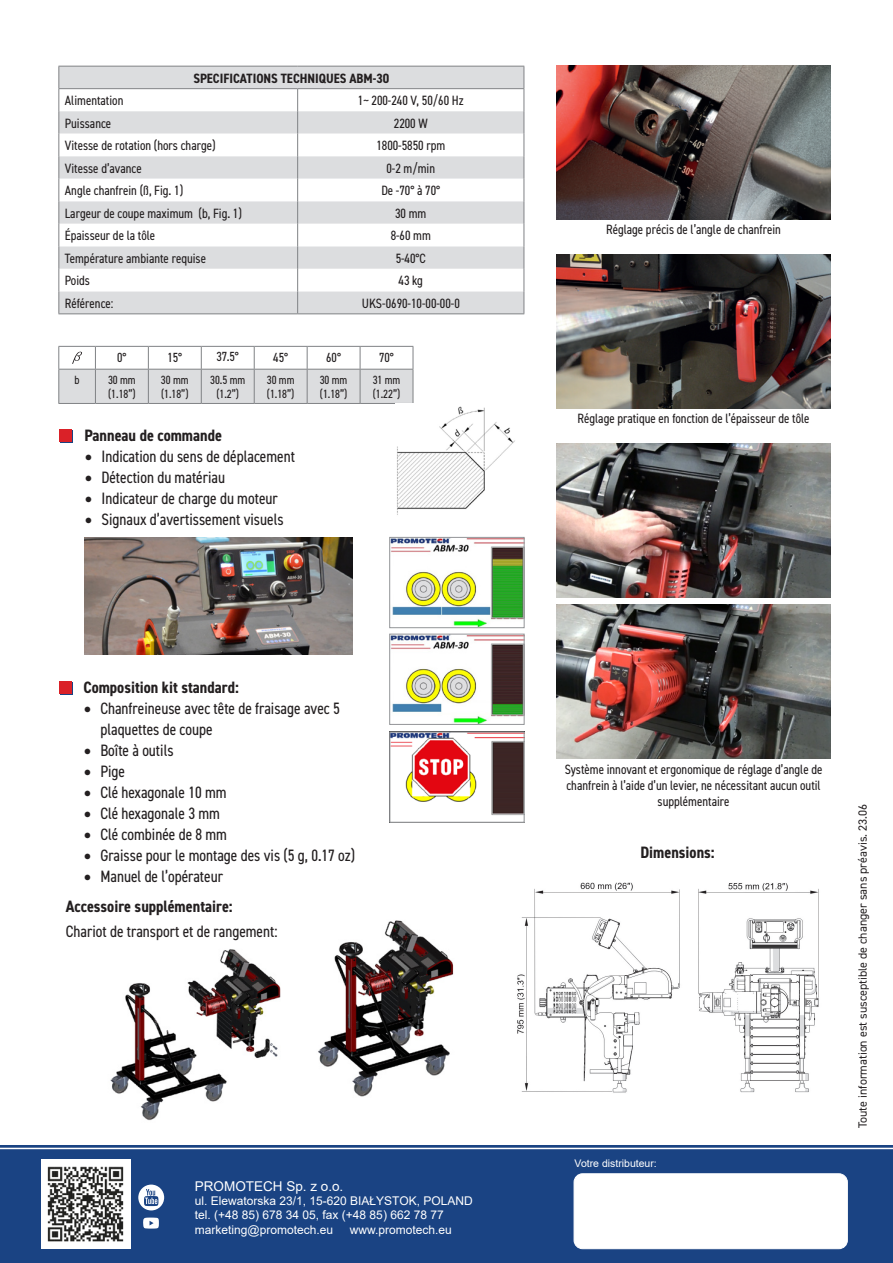
<style>
.page{position:relative;width:893px;height:1263px;background:#fff}
.page>*{position:absolute;margin:0;border:0;box-sizing:border-box;transform-origin:0 0}
.tekst_ulotka_promote{font:condensed 16.5px/21px "DIN2014";color:#231f20}
.tekst_ulotka_promote-2{font:700 condensed 16.5px "DIN2014";color:#231f20}
.w_tabelce_tresc{font:condensed 13.5px "DIN2014";color:#231f20}
.tekst_ulotka_promote-3{font:condensed 13.5px/16.2px "DIN2014";color:#231f20;text-align:center}
.Styl_akapitowy5{font:700 condensed 13.5px "DIN2014";color:#231f20}
.t1{font:13.5px "Arial";color:#fff}
.tekst_ulotka_promote-4{font:condensed 13.35px "DIN2014";color:#231f20}
.t2{font:12px "Arial";color:#fff}
.w_tabelce_tresc-2{font:condensed 12px/14.4px "DIN2014";color:#231f20}
.t3{font:12px "DIN2014";color:#231f20}
.t4{font:10.5px "Arial";color:#fff}
.s1{font-family:"Minion Pro";font-stretch:normal;font-size:21px}
</style>
<div class="page">
<div style="left:0;top:1145px;width:893px;height:118px;background:#1a4383"></div>
<img style="left:41px;top:1159px;width:89px;height:90px">
<div style="left:574px;top:1174px;width:273px;height:75px;background:#fff;border-radius:9px"></div>
<div style="left:574px;top:1173px;width:273px;height:76px;border:1px solid #fff;border-radius:9px"></div>
<svg style="left:138px;top:1184px;width:26px;height:26px"></svg>
<svg style="left:143px;top:1217px;width:16px;height:11px"></svg>
<hr style="left:0;top:1148px;width:893px;height:1px;background:#fff">
<img style="left:557px;top:66px;width:273px;height:153px">
<img style="left:557px;top:254px;width:273px;height:154px">
<img style="left:557px;top:443px;width:273px;height:154px">
<img style="left:557px;top:605px;width:273px;height:154px">
<hr style="left:58px;top:66px;width:240px;height:1px;background:#808285">
<hr style="left:298px;top:66px;width:226px;height:1px;background:#808285">
<svg style="left:58px;top:67px;width:467px;height:246px"></svg>
<hr style="left:58px;top:88px;width:240px;height:1px;background:#808285">
<hr style="left:298px;top:88px;width:226px;height:1px;background:#808285">
<hr style="left:58px;top:313px;width:240px;height:1px;background:#808285">
<hr style="left:298px;top:313px;width:226px;height:1px;background:#808285">
<hr style="left:58px;top:346px;width:37px;height:1px;background:#808285">
<hr style="left:95px;top:346px;width:53px;height:1px;background:#808285">
<hr style="left:148px;top:346px;width:53px;height:1px;background:#808285">
<hr style="left:201px;top:346px;width:53px;height:1px;background:#808285">
<hr style="left:254px;top:346px;width:53px;height:1px;background:#808285">
<hr style="left:307px;top:346px;width:53px;height:1px;background:#808285">
<hr style="left:360px;top:346px;width:53px;height:1px;background:#808285">
<hr style="left:58px;top:403px;width:37px;height:1px;background:#808285">
<hr style="left:95px;top:403px;width:53px;height:1px;background:#808285">
<hr style="left:148px;top:403px;width:53px;height:1px;background:#808285">
<hr style="left:201px;top:403px;width:53px;height:1px;background:#808285">
<hr style="left:254px;top:403px;width:53px;height:1px;background:#808285">
<hr style="left:307px;top:403px;width:53px;height:1px;background:#808285">
<hr style="left:360px;top:403px;width:53px;height:1px;background:#808285">
<svg style="left:58px;top:347px;width:356px;height:56px"></svg>
<img style="left:397px;top:406px;width:118px;height:109px">
<div style="left:60px;top:682px;width:13px;height:13px;background:#da2128"></div>
<div style="left:59px;top:681px;width:12px;height:12px;background:#da2128"></div>
<div style="left:60px;top:431px;width:13px;height:12px;background:#da2128"></div>
<div style="left:59px;top:429px;width:12px;height:13px;background:#da2128"></div>
<img style="left:517px;top:882px;width:302px;height:211px">
<img style="left:391px;top:539px;width:131px;height:87px">
<div style="left:389px;top:537px;width:135px;height:91px;border:1px solid #939598"></div>
<img style="left:391px;top:636px;width:131px;height:87px">
<div style="left:389px;top:634px;width:135px;height:91px;border:1px solid #939598"></div>
<img style="left:391px;top:733px;width:131px;height:83px">
<div style="left:389px;top:731px;width:135px;height:91px;border:1px solid #939598"></div>
<img style="left:84px;top:537px;width:269px;height:118px">
<img style="left:110px;top:949px;width:171px;height:172px">
<img style="left:318px;top:920px;width:136px;height:177px">
<p class="Styl_akapitowy5" style="left:193px;top:69px;width:197px">SPECIFICATIONS TECHNIQUES ABM-30</p>
<p class="w_tabelce_tresc" style="left:65px;top:92px;width:60px">Alimentation</p>
<p class="w_tabelce_tresc" style="left:358px;top:92px;width:107px">1~ 200-240 V, 50/60 Hz</p>
<p class="w_tabelce_tresc" style="left:65px;top:114px;width:48px">Puissance</p>
<p class="w_tabelce_tresc" style="left:394px;top:114px;width:35px">2200 W</p>
<p class="w_tabelce_tresc" style="left:65px;top:137px;width:152px">Vitesse de rotation (hors charge)</p>
<p class="w_tabelce_tresc" style="left:376px;top:137px;width:70px">1800-5850 rpm</p>
<p class="w_tabelce_tresc" style="left:65px;top:159px;width:78px">Vitesse d’avance</p>
<p class="w_tabelce_tresc" style="left:386px;top:159px;width:50px">0-2 m/min</p>
<p class="w_tabelce_tresc" style="left:65px;top:182px;width:120px">Angle chanfrein (ß, Fig. 1)</p>
<p class="w_tabelce_tresc" style="left:381px;top:182px;width:60px">De -70° à 70°</p>
<p class="w_tabelce_tresc" style="left:65px;top:204px;width:179px">Largeur de coupe maximum (b, Fig. 1)</p>
<p class="w_tabelce_tresc" style="left:395px;top:204px;width:33px">30 mm</p>
<p class="w_tabelce_tresc" style="left:65px;top:227px;width:92px">Épaisseur de la tôle</p>
<p class="w_tabelce_tresc" style="left:391px;top:227px;width:42px">8-60 mm</p>
<p class="w_tabelce_tresc" style="left:65px;top:249px;width:143px">Température ambiante requise</p>
<p class="w_tabelce_tresc" style="left:396px;top:249px;width:32px">5-40°C</p>
<p class="w_tabelce_tresc" style="left:65px;top:272px;width:27px">Poids</p>
<p class="w_tabelce_tresc" style="left:399px;top:272px;width:26px">43 kg</p>
<p class="w_tabelce_tresc" style="left:65px;top:294px;width:50px">Référence:</p>
<p class="w_tabelce_tresc" style="left:362px;top:294px;width:100px">UKS-0690-10-00-00-0</p>
<p class="tekst_ulotka_promote-4" style="left:117px;top:348px;width:11px">0°</p>
<p class="tekst_ulotka_promote-4" style="left:167px;top:348px;width:16px">15°</p>
<p class="tekst_ulotka_promote-4" style="left:217px;top:347px;width:24px">37.5°</p>
<p class="tekst_ulotka_promote-4" style="left:273px;top:348px;width:16px">45°</p>
<p class="tekst_ulotka_promote-4" style="left:326px;top:348px;width:16px">60°</p>
<p class="tekst_ulotka_promote-4" style="left:379px;top:348px;width:16px">70°</p>
<p class="w_tabelce_tresc-2" style="left:75px;top:372px;width:7px">b</p>
<p class="w_tabelce_tresc-2" style="left:108px;top:372px;width:29px">30 mm (1.18”)</p>
<p class="w_tabelce_tresc-2" style="left:161px;top:372px;width:29px">30 mm (1.18”)</p>
<p class="w_tabelce_tresc-2" style="left:210px;top:372px;width:37px;text-align:center">30.5 mm (1.2”)</p>
<p class="w_tabelce_tresc-2" style="left:267px;top:372px;width:29px">30 mm (1.18”)</p>
<p class="w_tabelce_tresc-2" style="left:320px;top:372px;width:29px">30 mm (1.18”)</p>
<p class="w_tabelce_tresc-2" style="left:373px;top:372px;width:29px">31 mm (1.22”)</p>
<p class="tekst_ulotka_promote-2" style="left:84px;top:425px;width:139px">Panneau de commande</p>
<p class="tekst_ulotka_promote" style="left:84px;top:445px;width:212px"><span class="s1">•</span> Indication du sens de déplacement</p>
<p class="tekst_ulotka_promote" style="left:84px;top:466px;width:142px"><span class="s1">•</span> Détection du matériau</p>
<p class="tekst_ulotka_promote" style="left:84px;top:487px;width:195px"><span class="s1">•</span> Indicateur de charge du moteur</p>
<p class="tekst_ulotka_promote" style="left:84px;top:508px;width:201px"><span class="s1">•</span> Signaux d’avertissement visuels</p>
<p class="tekst_ulotka_promote-2" style="left:83px;top:676px;width:157px">Composition kit standard:</p>
<p class="tekst_ulotka_promote" style="left:100px;top:697px;width:241px;text-indent:-17px"><span class="s1">•</span> Chanfreineuse avec tête de fraisage avec 5 plaquettes de coupe</p>
<p class="tekst_ulotka_promote" style="left:83px;top:739px;width:92px"><span class="s1">•</span> Boîte à outils</p>
<p class="tekst_ulotka_promote" style="left:83px;top:760px;width:43px"><span class="s1">•</span> Pige</p>
<p class="tekst_ulotka_promote" style="left:83px;top:781px;width:145px"><span class="s1">•</span> Clé hexagonale 10 mm</p>
<p class="tekst_ulotka_promote" style="left:83px;top:802px;width:138px"><span class="s1">•</span> Clé hexagonale 3 mm</p>
<p class="tekst_ulotka_promote" style="left:83px;top:823px;width:145px"><span class="s1">•</span> Clé combinée de 8 mm</p>
<p class="tekst_ulotka_promote" style="left:83px;top:844px;width:273px"><span class="s1">•</span> Graisse pour le montage des vis (5 g, 0.17 oz)</p>
<p class="tekst_ulotka_promote" style="left:83px;top:865px;width:141px"><span class="s1">•</span> Manuel de l’opérateur</p>
<p class="tekst_ulotka_promote-2" style="left:66px;top:895px;width:168px">Accessoire supplémentaire:</p>
<p class="tekst_ulotka_promote" style="left:66px;top:920px;width:213px">Chariot de transport et de rangement:</p>
<p class="t1" style="left:195px;top:1176px;width:150px">PROMOTECH Sp. z o.o.</p>
<p class="t2" style="left:195px;top:1192px;width:279px">ul. Elewatorska 23/1, 15-620 BIAŁYSTOK, POLAND</p>
<p class="t2" style="left:195px;top:1207px;width:250px">tel. (+48 85) 678 34 05, fax (+48 85) 662 78 77</p>
<p class="t2" style="left:195px;top:1221px;width:140px">marketing@promotech.eu</p>
<p class="t2" style="left:350px;top:1221px;width:104px">www.promotech.eu</p>
<p class="tekst_ulotka_promote-3" style="left:606px;top:221px;width:176px">Réglage précis de l’angle de chanfrein</p>
<p class="tekst_ulotka_promote-3" style="left:578px;top:410px;width:233px">Réglage pratique en fonction de l’épaisseur de tôle</p>
<p class="tekst_ulotka_promote-3" style="left:565px;top:760px;width:259px">Système innovant et ergonomique de réglage d’angle de chanfrein à l’aide d’un levier, ne nécessitant aucun outil supplémentaire</p>
<p class="tekst_ulotka_promote-2" style="left:640px;top:841px;width:76px">Dimensions:</p>
<p class="t4" style="left:575px;top:1156px;width:84px">Votre distributeur:</p>
<p class="t3" style="left:855px;top:1128px;width:326px;rotate:-90deg">Toute information est susceptible de changer sans préavis. 23.06</p>
</div>
